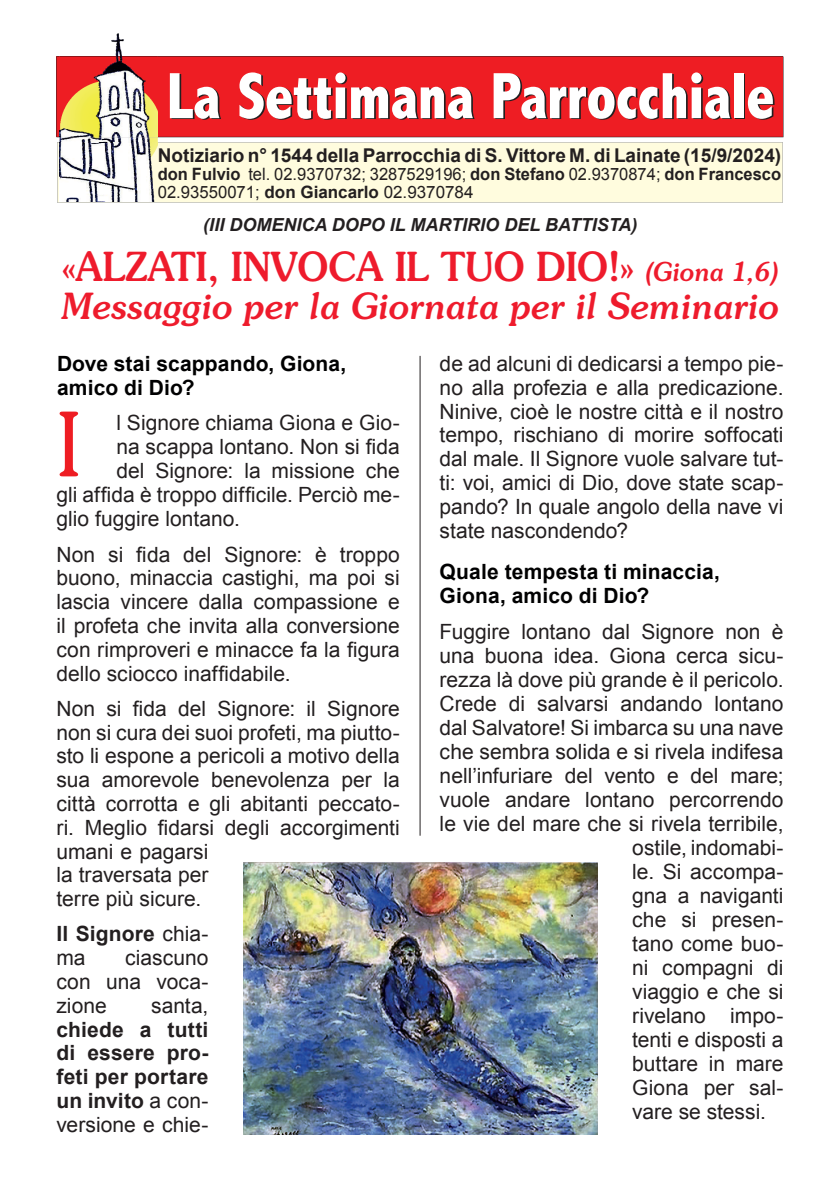
<style>
.page{position:relative;width:840px;height:1191px;background:#fff}
.page>*{position:absolute;margin:0;border:0;box-sizing:border-box;transform-origin:0 0}
.t1{font:300 89.6px "Souvenir IT Cby BT";color:#ee1d23}
.t2{font:800 condensed 66px "Abadi";letter-spacing:-.005em;color:#fff;scale:.92 1}
.t3{font:500 40px "Souvenir";color:#ee1b2c;scale:.93 1}
.t4{font:italic 500 36px "Souvenir";color:#ee1b2c;scale:.95 1}
.t5{font:21px/23.8px "Arial";color:#231f20;text-align:justify}
.t6{font:700 21px/23.8px "Arial";letter-spacing:.005em;color:#231f20}
.t7{font:700 21px/24px "Arial";letter-spacing:.005em;color:#000001}
.t8{font:700 19px "Arial";color:#231f20}
.t9{font:italic 700 18px "Arial";color:#231f20}
.t10{font:17px/18px "Arial";color:#231f20}
.s1{font-weight:700}
.s2{font-style:italic;font-size:26px}
.s3{font-weight:400}
</style>
<div class="page">
<img style="left:243px;top:862px;width:354px;height:272px">
<div style="left:57px;top:142px;width:725px;height:60px;background:#fffcde"></div>
<div style="left:56px;top:56px;width:727px;height:81px;background:#ee1d23"></div>
<img style="left:60px;top:33px;width:98px;height:169px">
<img style="left:60px;top:142px;width:98px;height:1px">
<img style="left:60px;top:56px;width:98px;height:81px">
<hr style="left:419px;top:356px;width:1px;height:479px;background:#231f20">
<h2 class="t2" style="left:167px;top:58px;width:661px">La Settimana Parrocchiale</h2>
<p class="t8" style="left:158px;top:142px;width:624px">Notiziario n° 1544 della Parrocchia di S. Vittore M. di Lainate (15/9/2024)</p>
<p class="t10" style="left:158px;top:165px;width:624px"><span class="s1">don Fulvio</span> tel. 02.9370732; 3287529196; <span class="s1">don Stefano</span> 02.9370874; <span class="s1">don Francesco<br></span>02.93550071; <span class="s1">don Giancarlo</span> 02.9370784</p>
<p class="t9" style="left:203px;top:213px;width:435px">(III DOMENICA DOPO IL MARTIRIO DEL BATTISTA)</p>
<h3 class="t3" style="left:62px;top:242px;width:770px">«ALZATI, INVOCA IL TUO DIO!» <span class="s2">(Giona 1,6)</span></h3>
<h3 class="t4" style="left:61px;top:284px;width:756px">Messaggio per la Giornata per il Seminario</h3>
<p class="t7" style="left:57px;top:352px;width:291px">Dove stai scappando, Giona, amico di Dio?</p>
<h1 class="t1" style="left:56px;top:389px;width:26px">I</h1>
<p class="t5" style="left:116px;top:411px;width:285px">l Signore chiama Giona e Gio-</p>
<p class="t5" style="left:116px;top:435px;width:285px">na scappa lontano. Non si fida</p>
<p class="t5" style="left:116px;top:459px;width:285px">del Signore: la missione che</p>
<p class="t5" style="left:56px;top:483px;width:344px">gli affida è troppo difficile. Perciò me-</p>
<p class="t5" style="left:56px;top:507px;width:185px">glio fuggire lontano.</p>
<p class="t5" style="left:56px;top:542px;width:345px">Non si fida del Signore: è troppo buono, minaccia castighi, ma poi si lascia vincere dalla compassione e il profeta che invita alla conversione con rimproveri e minacce fa la figura dello sciocco inaffidabile.</p>
<p class="t5" style="left:56px;top:696px;width:345px;text-align:left">Non si fida del Signore: il Signore non si cura dei suoi profeti, ma piutto&shy;sto li espone a pericoli a motivo della sua amorevole benevolenza per la città corrotta e gli abitanti peccato&shy;ri. Meglio fidarsi degli accorgimenti umani e pagarsi<br>la traversata per<br>terre più sicure.</p>
<p class="t6" style="left:56px;top:922px;width:153px">Il Signore <span class="s3">chia&shy;ma</span></p>
<p class="t5" style="left:56px;top:946px;width:153px;text-indent:69px">ciascuno con una voca&shy;zione</p>
<p class="t5" style="left:151px;top:993px;width:59px">santa,</p>
<p class="t6" style="left:56px;top:1018px;width:153px;text-align:justify">chiede a tutti di essere pro&shy;feti per portare un invito <span class="s3">a con&shy;versione e chie-</span></p>
<p class="t5" style="left:439px;top:352px;width:345px">de ad alcuni di dedicarsi a tempo pie&shy;no alla profezia e alla predicazione.<br>Ninive, cioè le nostre città e il nostro tempo, rischiano di morire soffocati dal male. Il Signore vuole salvare tut&shy;ti: voi, amici di Dio, dove state scap&shy;pando? In quale angolo della nave vi state nascondendo?</p>
<p class="t7" style="left:439px;top:560px;width:282px">Quale tempesta ti minaccia,<br>Giona, amico di Dio?</p>
<p class="t5" style="left:439px;top:619px;width:345px">Fuggire lontano dal Signore non è</p>
<p class="t5" style="left:439px;top:643px;width:345px">una buona idea. Giona cerca sicu-</p>
<p class="t5" style="left:439px;top:667px;width:345px">rezza là dove più grande è il pericolo.</p>
<p class="t5" style="left:439px;top:691px;width:345px">Crede di salvarsi andando lontano</p>
<p class="t5" style="left:439px;top:715px;width:345px">dal Salvatore! Si imbarca su una nave</p>
<p class="t5" style="left:439px;top:739px;width:345px">che sembra solida e si rivela indifesa</p>
<p class="t5" style="left:439px;top:763px;width:345px">nell’infuriare del vento e del mare;</p>
<p class="t5" style="left:439px;top:787px;width:345px">vuole andare lontano percorrendo</p>
<p class="t5" style="left:439px;top:811px;width:345px">le vie del mare che si rivela terribile,</p>
<p class="t5" style="left:632px;top:835px;width:153px">ostile, indomabi-</p>
<p class="t5" style="left:632px;top:859px;width:153px">le. Si accompa-</p>
<p class="t5" style="left:632px;top:883px;width:153px">gna a naviganti</p>
<p class="t5" style="left:632px;top:907px;width:153px">che si presen-</p>
<p class="t5" style="left:632px;top:931px;width:153px">tano come buo-</p>
<p class="t5" style="left:632px;top:955px;width:153px">ni compagni di</p>
<p class="t5" style="left:632px;top:979px;width:153px">viaggio e che si</p>
<p class="t5" style="left:632px;top:1003px;width:153px">rivelano impo-</p>
<p class="t5" style="left:632px;top:1027px;width:153px">tenti e disposti a</p>
<p class="t5" style="left:632px;top:1051px;width:153px">buttare in mare</p>
<p class="t5" style="left:632px;top:1075px;width:153px">Giona per sal-</p>
<p class="t5" style="left:632px;top:1099px;width:135px">vare se stessi.</p>
</div>
